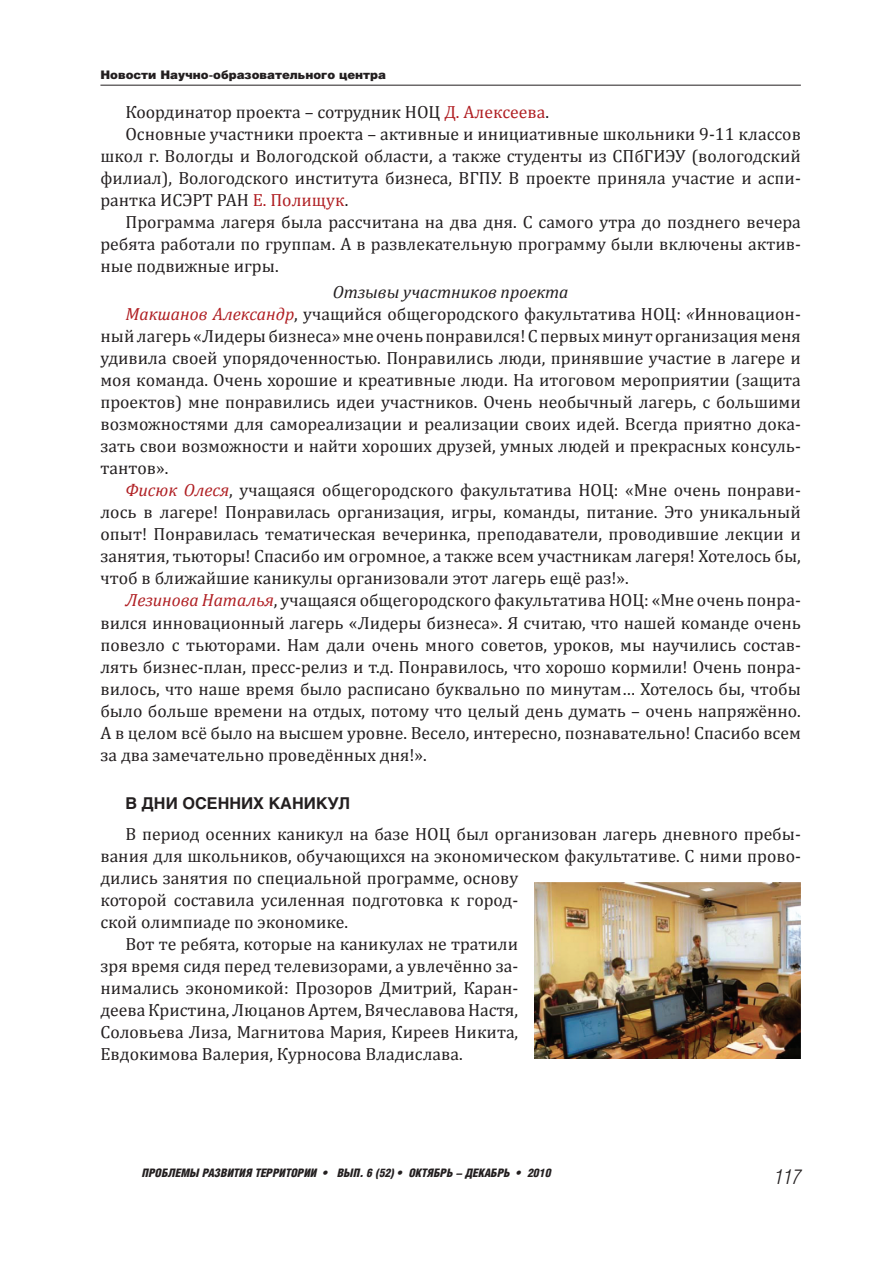
<style>
.page{position:relative;width:893px;height:1263px;background:#fff}
.page>*{position:absolute;margin:0;border:0;box-sizing:border-box;transform-origin:0 0}
.t1{font:italic 300 20.55px "Helios Cond";color:#231f20}
.t2{font:17.7px "Cambria";color:#231f20}
.t3{font:italic 17.7px "Cambria";color:#231f20}
.t4{font:700 16.2px "Helios";color:#231f20}
.t5{font:italic 900 11.7px "Helios Cond";color:#231f20}
.t6{font:900 11.7px "Helios";color:#231f20}
.s1{color:#b01f23}
.s2{font-style:italic;color:#b01f23}
.s3{font-style:italic}
</style>
<div class="page">
<hr style="left:100px;top:85px;width:700px;height:1px;background:#231f20">
<img style="left:535px;top:883px;width:265px;height:176px">
<p class="t6" style="left:100px;top:68px;width:287px">Новости Научно-образовательного центра</p>
<p class="t2" style="left:125px;top:101px;width:425px">Координатор проекта – сотрудник НОЦ <span class="s1">Д. Алексеева</span>.</p>
<p class="t2" style="left:125px;top:123px;width:677px">Основные участники проекта – активные и инициативные школьники 9-11 классов</p>
<p class="t2" style="left:100px;top:145px;width:702px">школ г. Вологды и Вологодской области, а также студенты из СПбГИЭУ (вологодский</p>
<p class="t2" style="left:100px;top:167px;width:702px">филиал), Вологодского института бизнеса, ВГПУ. В проекте приняла участие и аспи-</p>
<p class="t2" style="left:100px;top:189px;width:249px">рантка ИСЭРТ РАН <span class="s1">Е. Полищук</span>.</p>
<p class="t2" style="left:125px;top:212px;width:677px">Программа лагеря была рассчитана на два дня. С самого утра до позднего вечера</p>
<p class="t2" style="left:100px;top:234px;width:702px">ребята работали по группам. А в развлекательную программу были включены актив-</p>
<p class="t2" style="left:100px;top:256px;width:180px">ные подвижные игры.</p>
<p class="t3" style="left:333px;top:281px;width:237px">Отзывы участников проекта</p>
<p class="t2" style="left:125px;top:303px;width:677px"><span class="s2">Макшанов Александр</span>, учащийся общегородского факультатива НОЦ: <span class="s3">«</span>Инновацион-</p>
<p class="t2" style="left:100px;top:325px;width:702px">ный лагерь «Лидеры бизнеса» мне очень понравился! С первых минут организация меня</p>
<p class="t2" style="left:100px;top:347px;width:702px">удивила своей упорядоченностью. Понравились люди, принявшие участие в лагере и</p>
<p class="t2" style="left:100px;top:369px;width:702px">моя команда. Очень хорошие и креативные люди. На итоговом мероприятии (защита</p>
<p class="t2" style="left:100px;top:391px;width:702px">проектов) мне понравились идеи участников. Очень необычный лагерь, с большими</p>
<p class="t2" style="left:100px;top:413px;width:702px">возможностями для самореализации и реализации своих идей. Всегда приятно дока-</p>
<p class="t2" style="left:100px;top:435px;width:702px">зать свои возможности и найти хороших друзей, умных людей и прекрасных консуль-</p>
<p class="t2" style="left:100px;top:457px;width:69px">тантов».</p>
<p class="t2" style="left:125px;top:479px;width:677px"><span class="s2">Фисюк Олеся</span>, учащаяся общегородского факультатива НОЦ: «Мне очень понрави-</p>
<p class="t2" style="left:100px;top:501px;width:702px">лось в лагере! Понравилась организация, игры, команды, питание. Это уникальный</p>
<p class="t2" style="left:100px;top:524px;width:702px">опыт! Понравилась тематическая вечеринка, преподаватели, проводившие лекции и</p>
<p class="t2" style="left:100px;top:546px;width:702px">занятия, тьюторы! Спасибо им огромное, а также всем участникам лагеря! Хотелось бы,</p>
<p class="t2" style="left:100px;top:568px;width:530px">чтоб в ближайшие каникулы организовали этот лагерь ещё раз!».</p>
<p class="t2" style="left:125px;top:590px;width:677px"><span class="s2">Лезинова Наталья</span>, учащаяся общегородского факультатива НОЦ: «Мне очень понра-</p>
<p class="t2" style="left:100px;top:612px;width:702px">вился инновационный лагерь «Лидеры бизнеса». Я считаю, что нашей команде очень</p>
<p class="t2" style="left:100px;top:634px;width:702px">повезло с тьюторами. Нам дали очень много советов, уроков, мы научились состав-</p>
<p class="t2" style="left:100px;top:656px;width:702px">лять бизнес-план, пресс-релиз и т.д. Понравилось, что хорошо кормили! Очень понра-</p>
<p class="t2" style="left:100px;top:678px;width:702px">вилось, что наше время было расписано буквально по минутам… Хотелось бы, чтобы</p>
<p class="t2" style="left:100px;top:700px;width:702px">было больше времени на отдых, потому что целый день думать – очень напряжённо.</p>
<p class="t2" style="left:100px;top:722px;width:702px">А в целом всё было на высшем уровне. Весело, интересно, познавательно! Спасибо всем</p>
<p class="t2" style="left:100px;top:744px;width:328px">за два замечательно проведённых дня!».</p>
<p class="t4" style="left:125px;top:794px;width:226px">В ДНИ ОСЕННИХ КАНИКУЛ</p>
<p class="t2" style="left:125px;top:823px;width:677px">В период осенних каникул на базе НОЦ был организован лагерь дневного пребы-</p>
<p class="t2" style="left:100px;top:845px;width:702px">вания для школьников, обучающихся на экономическом факультативе. С ними прово-</p>
<p class="t2" style="left:100px;top:867px;width:419px">дились занятия по специальной программе, основу</p>
<p class="t2" style="left:100px;top:889px;width:419px">которой составила усиленная подготовка к город-</p>
<p class="t2" style="left:100px;top:911px;width:249px">ской олимпиаде по экономике.</p>
<p class="t2" style="left:125px;top:933px;width:394px">Вот те ребята, которые на каникулах не тратили</p>
<p class="t2" style="left:100px;top:955px;width:419px">зря время сидя перед телевизорами, а увлечённо за-</p>
<p class="t2" style="left:100px;top:977px;width:419px">нимались экономикой: Прозоров Дмитрий, Каран-</p>
<p class="t2" style="left:100px;top:999px;width:419px">деева Кристина, Люцанов Артем, Вячеславова Настя,</p>
<p class="t2" style="left:100px;top:1021px;width:419px">Соловьева Лиза, Магнитова Мария, Киреев Никита,</p>
<p class="t2" style="left:100px;top:1043px;width:364px">Евдокимова Валерия, Курносова Владислава.</p>
<p class="t5" style="left:142px;top:1166px;width:410px">ПРОБЛЕМЫ РАЗВИТИЯ ТЕРРИТОРИИ • ВЫП. 6 (52) • ОКТЯБРЬ – ДЕКАБРЬ • 2010</p>
<p class="t1" style="left:774px;top:1165px;width:28px">117</p>
</div>
